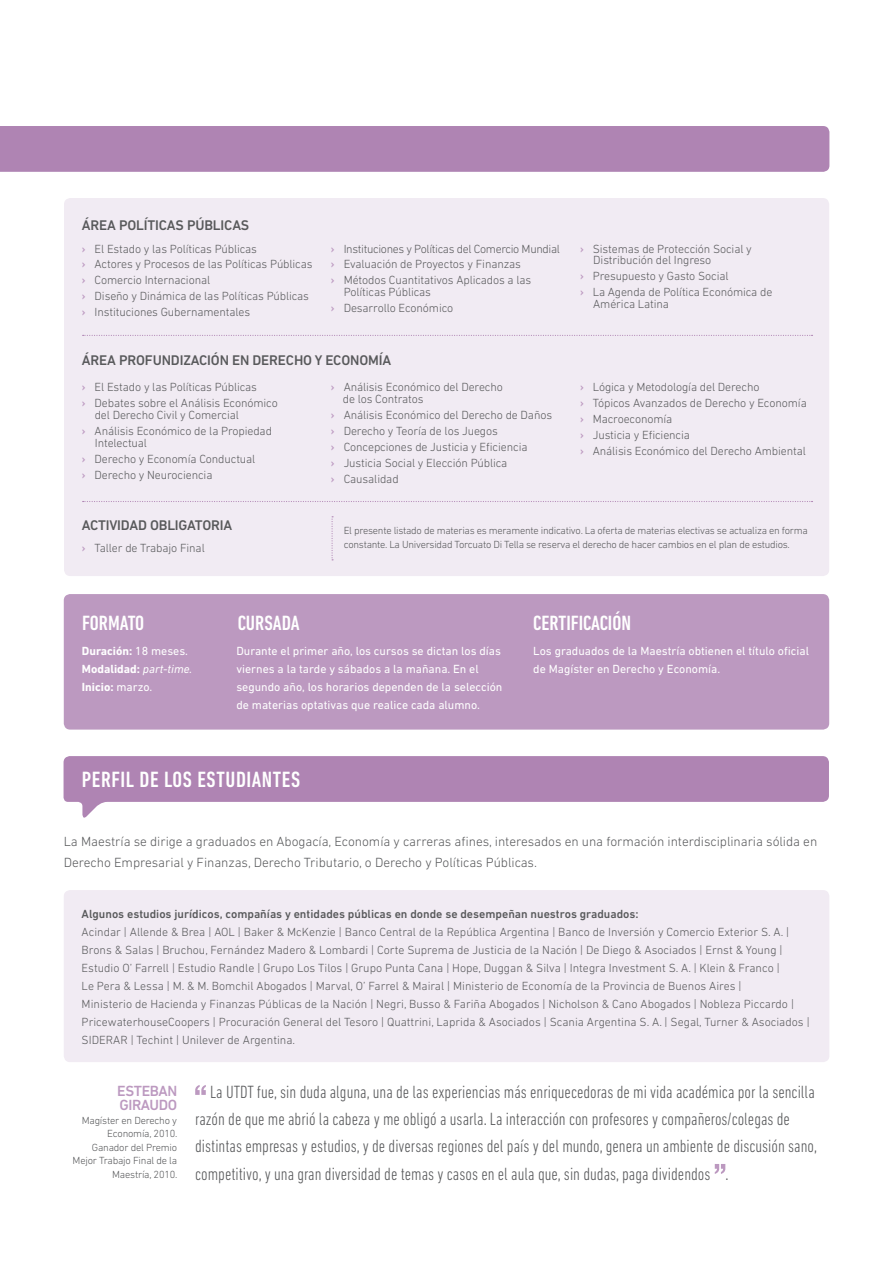
<style>
.page{position:relative;width:893px;height:1263px;background:#fff}
.page>*{position:absolute;margin:0;border:0;box-sizing:border-box;transform-origin:0 0}
.t1{font:500 condensed 22.5px "DIN Next LT Pro";letter-spacing:.025em;color:#fff}
.t2{font:500 condensed 21px "DIN Next LT Pro";color:#fff}
.t3{font:300 condensed 18px/27px "DIN Next LT Pro";color:#58595b}
.t4{font:500 15px/14.2px "DIN Next LT Pro";letter-spacing:-.025em;color:#bc99c0}
.t5{font:500 14.25px "DIN Next LT Pro";letter-spacing:-.01em;color:#58595b}
.t6{font:300 13.5px/21px "DIN Next LT Pro";letter-spacing:-.005em;color:#58595b}
.t7{font:300 12px/15.9px "DIN Next LT Pro";letter-spacing:-.01em;color:#58595b}
.t8{font:12px/18px "DIN Next LT Pro";color:#fff}
.t9{font:500 12px "DIN Next LT Pro";color:#58595b}
.t10{font:700 12px/18px "DIN Next LT Pro";color:#fff}
.t11{font:300 10.5px/13.5px "DIN Next LT Pro";letter-spacing:-.025em;color:#58595b;text-align:right}
.s1{font-weight:500;color:#bc99c0}
.s2{font-weight:400}
.s3{font-weight:400;font-style:italic}
</style>
<div class="page">
<svg style="left:195px;top:1085px;width:11px;height:10px"></svg>
<svg style="left:715px;top:1164px;width:10px;height:10px"></svg>
<div style="left:64px;top:198px;width:765px;height:378px;background:#f1ebf3;border-radius:6px"></div>
<svg style="left:83px;top:335px;width:729px;height:1px"></svg>
<svg style="left:83px;top:501px;width:729px;height:1px"></svg>
<div style="left:64px;top:594px;width:765px;height:136px;background:#bc99c0;border-radius:6px"></div>
<div style="left:64px;top:890px;width:765px;height:172px;background:#f1ebf3;border-radius:6px"></div>
<div style="left:0;top:126px;width:829px;height:46px;background:#af84b3"></div>
<svg style="left:64px;top:756px;width:765px;height:62px;fill:#af84b3"></svg>
<svg style="left:332px;top:516px;width:1px;height:44px"></svg>
<p class="t5" style="left:82px;top:217px;width:169px">ÁREA POLÍTICAS PÚBLICAS</p>
<p class="t7" style="left:82px;top:240px;width:232px"><span class="s1">›</span> El Estado y las Políticas Públicas<br><span class="s1">›</span> Actores y Procesos de las Políticas Públicas <span class="s1">›</span> Comercio Internacional<br><span class="s1">›</span> Diseño y Dinámica de las Políticas Públicas <span class="s1">›</span> Instituciones Gubernamentales</p>
<p class="t7" style="left:331px;top:240px;width:231px"><span class="s1">›</span> Instituciones y Políticas del Comercio Mundial <span class="s1">›</span> Evaluación de Proyectos y Finanzas<br><span class="s1">›</span> Métodos Cuantitativos Aplicados a las</p>
<p class="t7" style="left:331px;top:284px;width:124px;text-indent:13px">Políticas Públicas<br><span class="s1">›</span> Desarrollo Económico</p>
<p class="t5" style="left:82px;top:351px;width:311px">ÁREA PROFUNDIZACIÓN EN DERECHO Y ECONOMÍA</p>
<p class="t7" style="left:82px;top:379px;width:198px"><span class="s1">›</span> El Estado y las Políticas Públicas<br><span class="s1">›</span> Debates sobre el Análisis Económico</p>
<p class="t7" style="left:82px;top:407px;width:192px;text-indent:13px">del Derecho Civil y Comercial<br><span class="s1">›</span> Análisis Económico de la Propiedad</p>
<p class="t7" style="left:82px;top:435px;width:175px;text-indent:13px">Intelectual<br><span class="s1">›</span> Derecho y Economía Conductual <span class="s1">›</span> Derecho y Neurociencia</p>
<p class="t7" style="left:343px;top:381px;width:162px;line-height:11.7px;text-indent:-12px"><span class="s1">›</span> Análisis Económico del Derecho de los Contratos</p>
<p class="t7" style="left:331px;top:407px;width:223px"><span class="s1">›</span> Análisis Económico del Derecho de Daños <span class="s1">›</span> Derecho y Teoría de los Juegos<br><span class="s1">›</span> Concepciones de Justicia y Eficiencia<br><span class="s1">›</span> Justicia Social y Elección Pública<br><span class="s1">›</span> Causalidad</p>
<p class="t7" style="left:593px;top:242px;width:160px;line-height:11.7px;text-indent:-13px"><span class="s1">›</span> Sistemas de Protección Social y<br>Distribución del Ingreso</p>
<p class="t7" style="left:580px;top:268px;width:194px"><span class="s1">›</span> Presupuesto y Gasto Social<br><span class="s1">›</span> La Agenda de Política Económica de</p>
<p class="t7" style="left:593px;top:296px;width:77px">América Latina</p>
<p class="t7" style="left:580px;top:379px;width:228px"><span class="s1">›</span> Lógica y Metodología del Derecho<br><span class="s1">›</span> Tópicos Avanzados de Derecho y Economía <span class="s1">›</span> Macroeconomía<br><span class="s1">›</span> Justicia y Eficiencia<br><span class="s1">›</span> Análisis Económico del Derecho Ambiental</p>
<p class="t5" style="left:82px;top:517px;width:152px">ACTIVIDAD OBLIGATORIA</p>
<p class="t7" style="left:82px;top:540px;width:124px"><span class="s1">›</span> Taller de Trabajo Final</p>
<p class="t11" style="left:344px;top:524px;width:466px;text-align:left">El presente listado de materias es meramente indicativo. La oferta de materias electivas se actualiza en forma constante. La Universidad Torcuato Di Tella se reserva el derecho de hacer cambios en el plan de estudios.</p>
<h2 class="t2" style="left:82px;top:611px;width:64px">FORMATO</h2>
<p class="t10" style="left:82px;top:642px;width:112px">Duración: <span class="s2">18 meses.<br></span>Modalidad: <span class="s3">part-time.<br></span>Inicio: <span class="s2">marzo.</span></p>
<h2 class="t2" style="left:238px;top:611px;width:63px">CURSADA</h2>
<h2 class="t2" style="left:533px;top:611px;width:99px">CERTIFICACIÓN</h2>
<p class="t8" style="left:236px;top:642px;width:267px">Durante el primer año, los cursos se dictan los días viernes a la tarde y sábados a la mañana. En el segundo año, los horarios dependen de la selección de materias optativas que realice cada alumno.</p>
<p class="t8" style="left:533px;top:642px;width:277px">Los graduados de la Maestría obtienen el título oficial de Magíster en Derecho y Economía.</p>
<h1 class="t1" style="left:82px;top:766px;width:220px">PERFIL DE LOS ESTUDIANTES</h1>
<p class="t6" style="left:64px;top:831px;width:755px">La Maestría se dirige a graduados en Abogacía, Economía y carreras afines, interesados en una formación interdisciplinaria sólida en<br>Derecho Empresarial y Finanzas, Derecho Tributario, o Derecho y Políticas Públicas.</p>
<p class="t9" style="left:82px;top:907px;width:558px">Algunos estudios jurídicos, compañías y entidades públicas en donde se desempeñan nuestros graduados:</p>
<p class="t7" style="left:82px;top:923px;width:729px;line-height:18px">Acindar | Allende &amp; Brea | AOL | Baker &amp; McKenzie | Banco Central de la República Argentina | Banco de Inversión y Comercio Exterior S. A. | Brons &amp; Salas | Bruchou, Fernández Madero &amp; Lombardi | Corte Suprema de Justicia de la Nación | De Diego &amp; Asociados | Ernst &amp; Young | Estudio O’ Farrell | Estudio Randle | Grupo Los Tilos | Grupo Punta Cana | Hope, Duggan &amp; Silva | Integra Investment S. A. | Klein &amp; Franco |<br>Le Pera &amp; Lessa | M. &amp; M. Bomchil Abogados | Marval, O’ Farrel &amp; Mairal | Ministerio de Economía de la Provincia de Buenos Aires |<br>Ministerio de Hacienda y Finanzas Públicas de la Nación | Negri, Busso &amp; Fariña Abogados | Nicholson &amp; Cano Abogados | Nobleza Piccardo | PricewaterhouseCoopers | Procuración General del Tesoro | Quattrini, Laprida &amp; Asociados | Scania Argentina S. A. | Segal, Turner &amp; Asociados | SIDERAR | Techint | Unilever de Argentina.</p>
<p class="t4" style="left:117px;top:1084px;width:62px">ESTEBAN<br>GIRAUDO</p>
<p class="t11" style="left:73px;top:1113px;width:106px">Magíster en Derecho y<br>Economía, 2010.<br>Ganador del Premio<br>Mejor Trabajo Final de la<br>Maestría, 2010.</p>
<p class="t3" style="left:195px;top:1079px;width:623px;text-indent:15px">La UTDT fue, sin duda alguna, una de las experiencias más enriquecedoras de mi vida académica por la sencilla razón de que me abrió la cabeza y me obligó a usarla. La interacción con profesores y compañeros/colegas de distintas empresas y estudios, y de diversas regiones del país y del mundo, genera un ambiente de discusión sano, competitivo, y una gran diversidad de temas y casos en el aula que, sin dudas, paga dividendos .</p>
</div>
